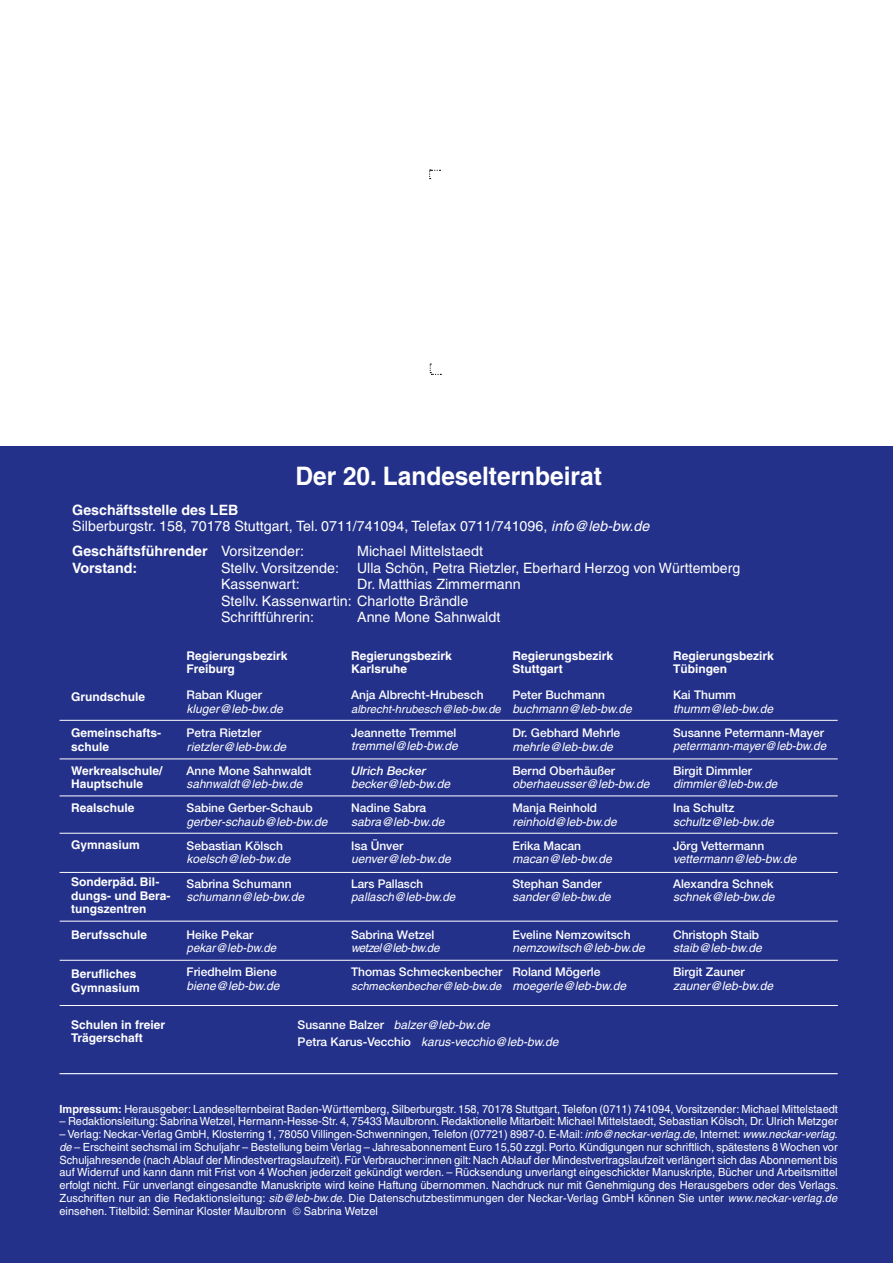
<style>
.page{position:relative;width:893px;height:1263px;background:#fff}
.page>*{position:absolute;margin:0;border:0;box-sizing:border-box;transform-origin:0 0}
.t1{font:700 25.5px "Helvetica";color:#fff;scale:.96 1}
.t2{font:14.25px/16.5px "Helvetica";color:#fff}
.t3{font:700 14.25px "Helvetica";color:#fff}
.t4{font:italic 12px/17.7px "Helvetica";color:#fff}
.t5{font:500 12px "Helvetica Neue";color:#fff}
.t6{font:700 12px/13.5px "Helvetica";color:#fff}
.t7{font:italic 12px "Helvetica";letter-spacing:-.04em;color:#fff}
.t8{font:italic 12px "Helvetica";color:#fff;scale:.96 1}
.t9{font:italic 500 12px "Helvetica Neue";color:#fff}
.t10{font:11.25px/12.8px "Helvetica";color:#fff;text-align:justify}
.t11{font:italic 11.25px "Helvetica";color:#fff}
.s1{font-weight:700}
.s2{font-style:italic}
.s3{font-weight:400}
.s4{font-family:"Helvetica Neue";font-weight:500;font-style:normal}
</style>
<div class="page">
<div style="left:0;top:446px;width:893px;height:817px;background:#23318a"></div>
<hr style="left:60px;top:720px;width:778px;height:1px;background:#fff">
<hr style="left:60px;top:833px;width:778px;height:1px;background:#fff">
<hr style="left:60px;top:795px;width:778px;height:1px;background:#fff">
<hr style="left:60px;top:758px;width:778px;height:1px;background:#fff">
<hr style="left:60px;top:921px;width:778px;height:1px;background:#fff">
<hr style="left:60px;top:872px;width:778px;height:1px;background:#fff">
<hr style="left:60px;top:960px;width:778px;height:1px;background:#fff">
<hr style="left:60px;top:1005px;width:778px;height:1px;background:#fff">
<svg style="left:429px;top:170px;width:11px;height:9px"></svg>
<svg style="left:430px;top:364px;width:11px;height:11px"></svg>
<hr style="left:60px;top:1073px;width:778px;height:1px;background:#fff">
<h1 class="t1" style="left:295px;top:460px;width:321px">Der 20. Landeselternbeirat</h1>
<p class="t2" style="left:72px;top:501px;width:578px"><span class="s1">Geschäftsstelle des LEB<br></span>Silberburgstr. 158, 70178 Stuttgart, Tel. 0711/741094, Telefax 0711/741096, <span class="s2">info@leb-bw.de</span></p>
<p class="t3" style="left:72px;top:542px;width:233px">Geschäftsführender <span class="s3">Vorsitzender:</span></p>
<p class="t2" style="left:357px;top:543px;width:127px">Michael Mittelstaedt</p>
<p class="t3" style="left:72px;top:559px;width:67px">Vorstand:</p>
<p class="t2" style="left:221px;top:559px;width:119px">Stellv. Vorsitzende:</p>
<p class="t2" style="left:357px;top:559px;width:384px">Ulla Schön, Petra Rietzler, Eberhard Herzog von Württemberg</p>
<p class="t2" style="left:221px;top:576px;width:80px">Kassenwart:</p>
<p class="t2" style="left:221px;top:576px;width:301px;text-indent:136px">Dr. Matthias Zimmermann<br>Stellv. Kassenwartin: Charlotte Brändle<br>Schriftführerin:</p>
<p class="t2" style="left:357px;top:609px;width:145px">Anne Mone Sahnwaldt</p>
<p class="t6" style="left:71px;top:690px;width:75px">Grundschule</p>
<p class="t6" style="left:71px;top:726px;width:91px">Gemeinschafts&shy;schule</p>
<p class="t6" style="left:71px;top:763px;width:93px">Werkrealschule/<br>Hauptschule</p>
<p class="t6" style="left:71px;top:801px;width:65px">Realschule</p>
<p class="t6" style="left:71px;top:838px;width:70px">Gymnasium</p>
<p class="t6" style="left:71px;top:875px;width:101px">Sonderpäd. Bil&shy;dungs- und Bera&shy;tungszentren</p>
<p class="t6" style="left:71px;top:928px;width:77px">Berufsschule</p>
<p class="t6" style="left:71px;top:967px;width:70px">Berufliches<br>Gymnasium</p>
<p class="t6" style="left:71px;top:1018px;width:95px">Schulen in freier<br>Trägerschaft</p>
<p class="t6" style="left:187px;top:648px;width:102px">Regierungsbezirk<br>Freiburg</p>
<p class="t5" style="left:187px;top:688px;width:77px">Raban Kluger</p>
<p class="t4" style="left:187px;top:700px;width:98px">kluger@leb-bw.de</p>
<p class="t5" style="left:187px;top:726px;width:76px">Petra Rietzler</p>
<p class="t4" style="left:187px;top:737px;width:101px">rietzler@leb-bw.de</p>
<p class="t5" style="left:187px;top:763px;width:126px">Anne Mone Sahnwaldt</p>
<p class="t4" style="left:187px;top:775px;width:118px">sahnwaldt@leb-bw.de</p>
<p class="t5" style="left:187px;top:801px;width:128px">Sabine Gerber-Schaub</p>
<p class="t4" style="left:187px;top:813px;width:142px">gerber-schaub@leb-bw.de</p>
<p class="t5" style="left:187px;top:838px;width:98px">Sebastian Kölsch</p>
<p class="t4" style="left:187px;top:850px;width:105px">koelsch@leb-bw.de</p>
<p class="t5" style="left:187px;top:876px;width:106px">Sabrina Schumann</p>
<p class="t4" style="left:187px;top:888px;width:119px">schumann@leb-bw.de</p>
<p class="t5" style="left:187px;top:927px;width:68px">Heike Pekar</p>
<p class="t8" style="left:187px;top:941px;width:95px">pekar@leb-bw.de</p>
<p class="t5" style="left:187px;top:965px;width:92px">Friedhelm Biene</p>
<p class="t4" style="left:187px;top:977px;width:94px">biene@leb-bw.de</p>
<p class="t6" style="left:351px;top:648px;width:102px">Regierungsbezirk<br>Karlsruhe</p>
<p class="t5" style="left:351px;top:688px;width:134px">Anja Albrecht-Hrubesch</p>
<p class="t11" style="left:351px;top:702px;width:151px">albrecht-hrubesch@leb-bw.de</p>
<p class="t5" style="left:351px;top:725px;width:107px">Jeannette Tremmel</p>
<p class="t4" style="left:351px;top:737px;width:108px">tremmel@leb-bw.de</p>
<p class="t9" style="left:351px;top:763px;width:77px">Ulrich Becker</p>
<p class="t4" style="left:351px;top:775px;width:101px">becker@leb-bw.de</p>
<p class="t5" style="left:351px;top:801px;width:77px">Nadine Sabra</p>
<p class="t4" style="left:351px;top:813px;width:95px">sabra@leb-bw.de</p>
<p class="t5" style="left:351px;top:838px;width:54px">Isa Ünver</p>
<p class="t4" style="left:351px;top:850px;width:101px">uenver@leb-bw.de</p>
<p class="t5" style="left:351px;top:876px;width:74px">Lars Pallasch</p>
<p class="t4" style="left:351px;top:888px;width:106px">pallasch@leb-bw.de</p>
<p class="t5" style="left:351px;top:927px;width:85px">Sabrina Wetzel</p>
<p class="t7" style="left:351px;top:941px;width:90px">wetzel@leb-bw.de</p>
<p class="t5" style="left:351px;top:965px;width:153px">Thomas Schmeckenbecher</p>
<p class="t11" style="left:351px;top:979px;width:152px">schmeckenbecher@leb-bw.de</p>
<p class="t6" style="left:512px;top:648px;width:102px">Regierungsbezirk<br>Stuttgart</p>
<p class="t5" style="left:512px;top:688px;width:94px">Peter Buchmann</p>
<p class="t4" style="left:512px;top:700px;width:121px">buchmann@leb-bw.de</p>
<p class="t5" style="left:512px;top:726px;width:109px">Dr. Gebhard Mehrle</p>
<p class="t4" style="left:512px;top:737px;width:102px">mehrle@leb-bw.de</p>
<p class="t5" style="left:512px;top:763px;width:104px">Bernd Oberhäußer</p>
<p class="t4" style="left:512px;top:775px;width:138px">oberhaeusser@leb-bw.de</p>
<p class="t5" style="left:512px;top:801px;width:86px">Manja Reinhold</p>
<p class="t4" style="left:512px;top:813px;width:106px">reinhold@leb-bw.de</p>
<p class="t5" style="left:512px;top:838px;width:70px">Erika Macan</p>
<p class="t4" style="left:512px;top:850px;width:101px">macan@leb-bw.de</p>
<p class="t5" style="left:512px;top:876px;width:91px">Stephan Sander</p>
<p class="t4" style="left:512px;top:888px;width:100px">sander@leb-bw.de</p>
<p class="t5" style="left:512px;top:927px;width:120px">Eveline Nemzowitsch</p>
<p class="t4" style="left:512px;top:939px;width:134px">nemzowitsch@leb-bw.de</p>
<p class="t5" style="left:512px;top:965px;width:90px">Roland Mögerle</p>
<p class="t4" style="left:512px;top:977px;width:115px">moegerle@leb-bw.de</p>
<p class="t4" style="left:298px;top:1015px;width:262px"><span class="s4">Susanne Balzer</span> balzer@leb-bw.de<br><span class="s4">Petra Karus-Vecchio</span> karus-vecchio@leb-bw.de</p>
<p class="t6" style="left:673px;top:648px;width:102px">Regierungsbezirk<br>Tübingen</p>
<p class="t5" style="left:673px;top:688px;width:64px">Kai Thumm</p>
<p class="t4" style="left:673px;top:700px;width:102px">thumm@leb-bw.de</p>
<p class="t5" style="left:673px;top:725px;width:152px">Susanne Petermann-Mayer</p>
<p class="t4" style="left:673px;top:737px;width:155px">petermann-mayer@leb-bw.de</p>
<p class="t5" style="left:673px;top:763px;width:81px">Birgit Dimmler</p>
<p class="t4" style="left:673px;top:775px;width:106px">dimmler@leb-bw.de</p>
<p class="t5" style="left:673px;top:801px;width:63px">Ina Schultz</p>
<p class="t4" style="left:673px;top:813px;width:102px">schultz@leb-bw.de</p>
<p class="t5" style="left:673px;top:838px;width:93px">Jörg Vettermann</p>
<p class="t4" style="left:673px;top:850px;width:125px">vettermann@leb-bw.de</p>
<p class="t5" style="left:673px;top:876px;width:102px">Alexandra Schnek</p>
<p class="t4" style="left:673px;top:888px;width:103px">schnek@leb-bw.de</p>
<p class="t5" style="left:673px;top:927px;width:88px">Christoph Staib</p>
<p class="t4" style="left:673px;top:939px;width:90px">staib@leb-bw.de</p>
<p class="t5" style="left:673px;top:965px;width:73px">Birgit Zauner</p>
<p class="t4" style="left:673px;top:977px;width:102px">zauner@leb-bw.de</p>
<p class="t10" style="left:60px;top:1102px;width:780px"><span class="s1">Impressum:</span> Herausgeber: Landeselternbeirat Baden-Württemberg, Silberburgstr. 158, 70178 Stuttgart, Telefon (0711) 741094, Vorsitzender: Michael Mittelstaedt</p>
<p class="t10" style="left:60px;top:1115px;width:780px">– Redaktionsleitung: Sabrina Wetzel, Hermann-Hesse-Str. 4, 75433 Maulbronn. Redaktionelle Mitarbeit: Michael Mittelstaedt, Sebastian Kölsch, Dr. Ulrich Metzger</p>
<p class="t10" style="left:60px;top:1128px;width:780px">– Verlag: Neckar-Verlag GmbH, Klosterring 1, 78050 Villingen-Schwenningen, Telefon (07721) 8987-0. E-Mail: <span class="s2">info@neckar-verlag.de</span>, Internet: <span class="s2">www.neckar-verlag. de</span> – Erscheint sechsmal im Schuljahr – Bestellung beim Verlag – Jahresabonnement Euro 15,50 zzgl. Porto. Kündigungen nur schriftlich, spätestens 8 Wochen vor Schuljahresende (nach Ablauf der Mindestvertragslaufzeit). Für Verbraucher:innen gilt: Nach Ablauf der Mindestvertragslaufzeit verlängert sich das Abonnement bis auf Widerruf und kann dann mit Frist von 4 Wochen jederzeit gekündigt werden. – Rücksendung unverlangt eingeschickter Manuskripte, Bücher und Arbeitsmittel erfolgt nicht. Für unverlangt eingesandte Manuskripte wird keine Haftung übernommen. Nachdruck nur mit Genehmigung des Herausgebers oder des Verlags.<br>Zuschriften nur an die Redaktionsleitung: <span class="s2">sib@leb-bw.de</span>. Die Datenschutzbestimmungen der Neckar-Verlag GmbH können Sie unter <span class="s2">www.neckar-verlag.de </span>einsehen. Titelbild: Seminar Kloster Maulbronn</p>
<p class="t10" style="left:304px;top:1204px;width:75px">Sabrina Wetzel</p>
</div>
